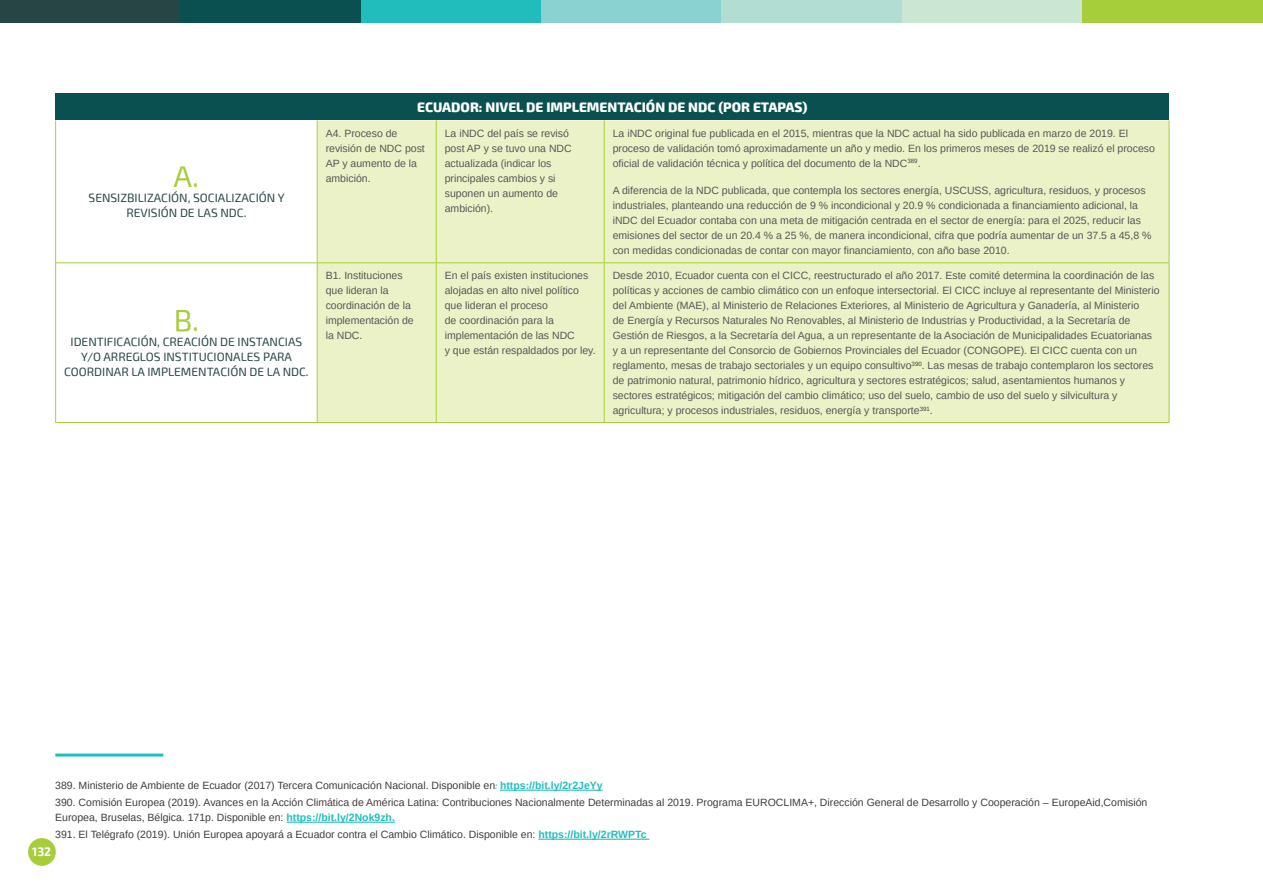
<style>
.page{position:relative;width:1263px;height:893px;background:#fff}
.page>*{position:absolute;margin:0;border:0;box-sizing:border-box;transform-origin:0 0}
.tex-intro-concep{font:30px "Exo 2";color:#a6ce3b}
._000tit_tabla_ficha{font:800 13.5px "Exo 2";color:#fff}
.tex-intro-concep-2{font:12px/15px "Exo 2";color:#284545;text-align:center}
.t1{font:700 12px "Exo 2";color:#fff}
._000text_tabla{font:10.5px/15px "Arimo";color:#575756}
.nota_de_pie_BD{font:10.5px/15px "Arimo";color:#3e3e3f}
.s1{font-family:"Exo 2";font-style:italic;color:#00aeef}
.s2{font-weight:700;color:#21bdbd}
</style>
<div class="page">
<div style="left:0;top:0;width:180px;height:22px;background:#284545"></div>
<div style="left:180px;top:0;width:181px;height:22px;background:#0b5051"></div>
<div style="left:361px;top:0;width:180px;height:22px;background:#21bdbd"></div>
<div style="left:541px;top:0;width:181px;height:22px;background:#89d2d1"></div>
<div style="left:722px;top:0;width:180px;height:22px;background:#b1ddd3"></div>
<div style="left:902px;top:0;width:180px;height:22px;background:#cbe6d3"></div>
<div style="left:1082px;top:0;width:181px;height:22px;background:#a6ce3b"></div>
<div style="left:28px;top:838px;width:28px;height:28px;background:#a6ce3b;border-radius:50%"></div>
<div style="left:56px;top:94px;width:1113px;height:26px;background:#0b5051"></div>
<svg style="left:56px;top:120px;width:261px;height:302px"></svg>
<div style="left:318px;top:120px;width:851px;height:302px;background:#ebf2c7"></div>
<hr style="left:317px;top:262px;width:119px;height:1px;background:#a6ce3b">
<hr style="left:317px;top:422px;width:119px;height:1px;background:#a6ce3b">
<hr style="left:436px;top:262px;width:169px;height:1px;background:#a6ce3b">
<hr style="left:436px;top:422px;width:169px;height:1px;background:#a6ce3b">
<hr style="left:605px;top:262px;width:564px;height:1px;background:#a6ce3b">
<hr style="left:605px;top:422px;width:564px;height:1px;background:#a6ce3b">
<hr style="left:55px;top:120px;width:1px;height:143px;background:#a6ce3b">
<hr style="left:55px;top:263px;width:1px;height:159px;background:#a6ce3b">
<hr style="left:56px;top:262px;width:261px;height:1px;background:#a6ce3b">
<hr style="left:55px;top:422px;width:262px;height:1px;background:#a6ce3b">
<hr style="left:317px;top:120px;width:1px;height:142px;background:#a6ce3b">
<hr style="left:317px;top:263px;width:1px;height:159px;background:#a6ce3b">
<hr style="left:436px;top:120px;width:1px;height:142px;background:#a6ce3b">
<hr style="left:436px;top:263px;width:1px;height:159px;background:#a6ce3b">
<hr style="left:604px;top:120px;width:1px;height:142px;background:#a6ce3b">
<hr style="left:604px;top:263px;width:1px;height:159px;background:#a6ce3b">
<hr style="left:1169px;top:120px;width:1px;height:142px;background:#a6ce3b">
<hr style="left:1169px;top:263px;width:1px;height:159px;background:#a6ce3b">
<hr style="left:55px;top:753px;width:108px;height:3px;background:#21bdbd">
<hr style="left:500px;top:790px;width:103px;height:1px;background:#21bdbd">
<hr style="left:286px;top:822px;width:109px;height:1px;background:#21bdbd">
<hr style="left:538px;top:839px;width:111px;height:1px;background:#21bdbd">
<p class="tex-intro-concep" style="left:174px;top:159px;width:27px">A.</p>
<p class="tex-intro-concep-2" style="left:89px;top:191px;width:197px">SENSIZBILIZACIÓN, SOCIALIZACIÓN Y<br>REVISIÓN DE LAS NDC.</p>
<p class="tex-intro-concep" style="left:174px;top:303px;width:27px">B.</p>
<p class="tex-intro-concep-2" style="left:64px;top:334px;width:246px">IDENTIFICACIÓN, CREACIÓN DE INSTANCIAS<br>Y/O ARREGLOS INSTITUCIONALES PARA<br>COORDINAR LA IMPLEMENTACIÓN DE LA NDC.</p>
<p class="_000tit_tabla_ficha" style="left:417px;top:99px;width:392px">ECUADOR: NIVEL DE IMPLEMENTACIÓN DE NDC (POR ETAPAS)</p>
<p class="_000text_tabla" style="left:326px;top:126px;width:101px">A4. Proceso de revisión de NDC post<br>AP y aumento de la ambición.</p>
<p class="_000text_tabla" style="left:445px;top:126px;width:129px">La iNDC del país se revisó post AP y se tuvo una NDC actualizada (indicar los principales cambios y si suponen un aumento de ambición).</p>
<p class="_000text_tabla" style="left:613px;top:126px;width:544px">La iNDC original fue publicada en el 2015, mientras que la NDC actual ha sido publicada en marzo de 2019. El proceso de validación tomó aproximadamente un año y medio. En los primeros meses de 2019 se realizó el proceso oficial de validación técnica y política del documento de la NDC<sup>389</sup>.</p>
<p class="_000text_tabla" style="left:613px;top:183px;width:540px">A diferencia de la NDC publicada, que contempla los sectores energía, USCUSS, agricultura, residuos, y procesos industriales, planteando una reducción de 9 % incondicional y 20.9 % condicionada a financiamiento adicional, la iNDC del Ecuador contaba con una meta de mitigación centrada en el sector de energía: para el 2025, reducir las emisiones del sector de un 20.4 % a 25 %, de manera incondicional, cifra que podría aumentar de un 37.5 a 45,8 % con medidas condicionadas de contar con mayor financiamiento, con año base 2010.</p>
<p class="_000text_tabla" style="left:326px;top:268px;width:90px">B1. Instituciones que lideran la coordinación de la implementación de la NDC.</p>
<p class="_000text_tabla" style="left:445px;top:268px;width:152px">En el país existen instituciones alojadas en alto nivel político que lideran el proceso<br>de coordinación para la implementación de las NDC<br>y que están respaldados por ley.</p>
<p class="_000text_tabla" style="left:613px;top:268px;width:548px">Desde 2010, Ecuador cuenta con el CICC, reestructurado el año 2017. Este comité determina la coordinación de las políticas y acciones de cambio climático con un enfoque intersectorial. El CICC incluye al representante del Ministerio del Ambiente (MAE), al Ministerio de Relaciones Exteriores, al Ministerio de Agricultura y Ganadería, al Ministerio<br>de Energía y Recursos Naturales No Renovables, al Ministerio de Industrias y Productividad, a la Secretaría de Gestión de Riesgos, a la Secretaría del Agua, a un representante de la Asociación de Municipalidades Ecuatorianas y a un representante del Consorcio de Gobiernos Provinciales del Ecuador (CONGOPE). El CICC cuenta con un reglamento, mesas de trabajo sectoriales y un equipo consultivo<sup>390</sup>. Las mesas de trabajo contemplaron los sectores de patrimonio natural, patrimonio hídrico, agricultura y sectores estratégicos; salud, asentamientos humanos y sectores estratégicos; mitigación del cambio climático; uso del suelo, cambio de uso del suelo y silvicultura y agricultura; y procesos industriales, residuos, energía y transporte<sup>391</sup>.</p>
<p class="nota_de_pie_BD" style="left:55px;top:778px;width:549px">389. Ministerio de Ambiente de Ecuador (2017) Tercera Comunicación Nacional. Disponible en<span class="s1">:</span> <span class="s2">https://bit.ly/2r2JeYy</span></p>
<p class="nota_de_pie_BD" style="left:55px;top:795px;width:1093px">390. Comisión Europea (2019). Avances en la Acción Climática de América Latina: Contribuciones Nacionalmente Determinadas al 2019. Programa EUROCLIMA+, Dirección General de Desarrollo y Cooperación – EuropeAid,Comisión<br>Europea, Bruselas, Bélgica. 171p. Disponible en: <span class="s2">https://bit.ly/2Nok9zh.</span></p>
<p class="nota_de_pie_BD" style="left:55px;top:827px;width:593px">391. El Telégrafo (2019). Unión Europea apoyará a Ecuador contra el Cambio Climático. Disponible en: <span class="s2">https://bit.ly/2rRWPTc</span></p>
<p class="t1" style="left:32px;top:844px;width:20px">132</p>
</div>
